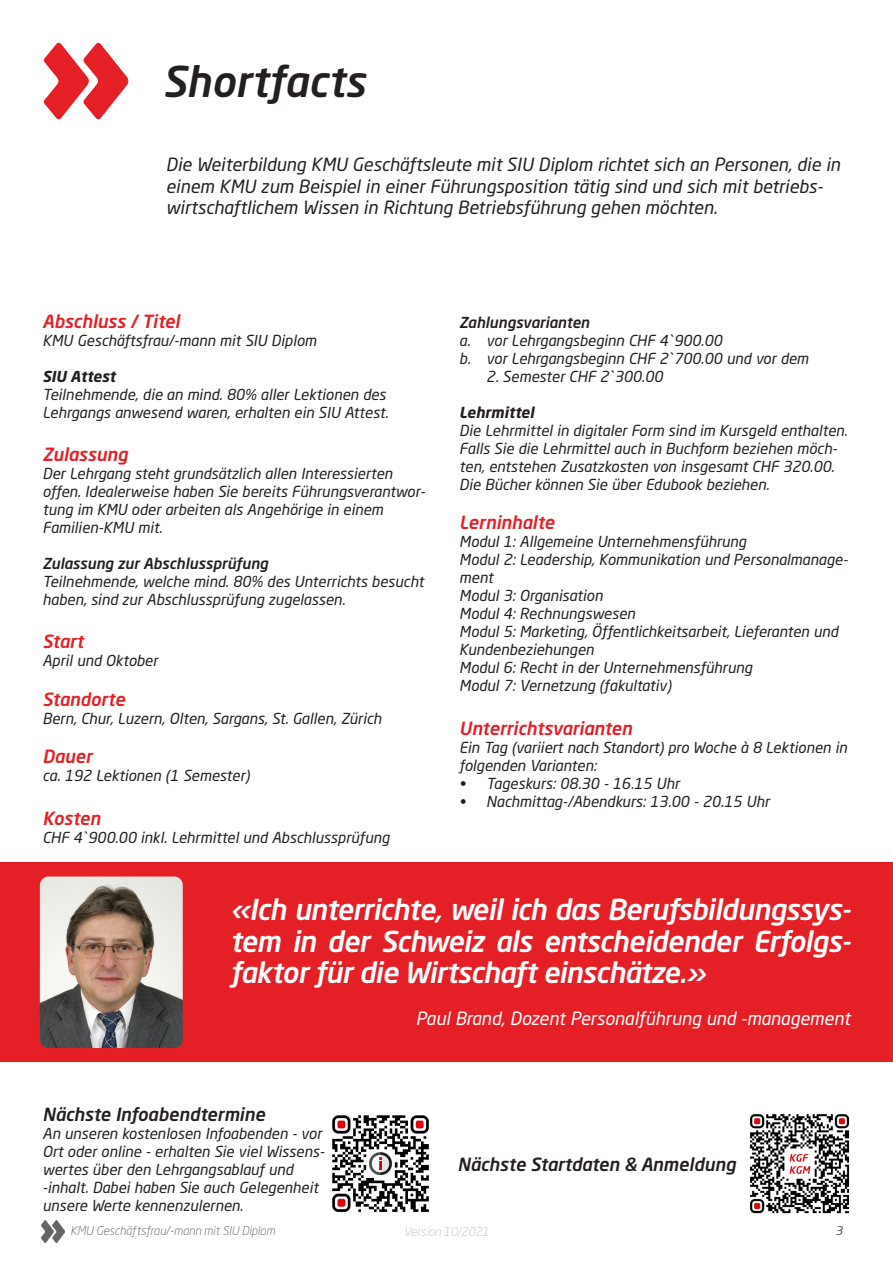
<style>
.page{position:relative;width:893px;height:1263px;background:#fff}
.page>*{position:absolute;margin:0;border:0;box-sizing:border-box;transform-origin:0 0}
.t1{font:italic 500 42px "Neo Sans W1 G";color:#231f20}
._05_Intro-Text{font:italic 500 28.5px/31.5px "Neo Sans W1 G";letter-spacing:-.02em;color:#fff;text-align:justify}
._06_Untertitel_roter{font:italic 18px/21.6px "Neo Sans W1 G";color:#231f20}
.t2{font:italic 500 18px "Neo Sans W1 G";color:#e41f25}
._06_Untertitel_roter-2{font:italic 500 18px "Neo Sans W1 G";color:#231f20}
._05_Intro-Text-2{font:italic 18px "Neo Sans W1 G";color:#fff}
._06_Untertitel_roter-3{font:italic 15px/18px "Neo Sans W1 G";color:#231f20}
._06_Untertitel_roter-4{font:italic 500 15px "Neo Sans W1 G";color:#231f20}
._06_Untertitel_roter-5{font:italic 700 15px "Neo Sans W1 G";color:#231f20}
.t3{font:italic 300 12px "Neo Sans W1 G";color:#57585a}
.t4{font:italic 300 12px "Neo Sans W1 G";color:#bcbdc0}
.t5{font:italic 12px "Neo Sans Std";color:#57585a}
</style>
<div class="page">
<img style="left:41px;top:1221px;width:24px;height:21px">
<svg style="left:44px;top:43px;width:84px;height:76px"></svg>
<img style="left:332px;top:1115px;width:97px;height:97px">
<img style="left:750px;top:1114px;width:100px;height:100px">
<div style="left:0;top:862px;width:893px;height:200px;background:#e41f25"></div>
<img style="left:40px;top:876px;width:143px;height:172px">
<p class="t1" style="left:162px;top:55px;width:205px">Shortfacts</p>
<p class="_06_Untertitel_roter" style="left:166px;top:153px;width:676px">Die Weiterbildung KMU Geschäftsleute mit SIU Diplom richtet sich an Personen, die in einem KMU zum Beispiel in einer Führungsposition tätig sind und sich mit betriebs&shy;wirtschaftlichem Wissen in Richtung Betriebsführung gehen möchten.</p>
<p class="t2" style="left:42px;top:310px;width:139px">Abschluss / Titel</p>
<p class="_06_Untertitel_roter-3" style="left:42px;top:331px;width:276px">KMU Geschäftsfrau/-mann mit SIU Diplom</p>
<p class="_06_Untertitel_roter-5" style="left:42px;top:366px;width:75px">SIU Attest</p>
<p class="_06_Untertitel_roter-3" style="left:42px;top:385px;width:347px">Teilnehmende, die an mind. 80% aller Lektionen des<br>Lehrgangs anwesend waren, erhalten ein SIU Attest.</p>
<p class="t2" style="left:42px;top:443px;width:87px">Zulassung</p>
<p class="_06_Untertitel_roter-3" style="left:42px;top:464px;width:384px">Der Lehrgang steht grundsätzlich allen Interessierten offen. Idealerweise haben Sie bereits Führungsverantwor&shy;tung im KMU oder arbeiten als Angehörige in einem Familien-KMU mit.</p>
<p class="_06_Untertitel_roter-4" style="left:42px;top:554px;width:227px">Zulassung zur Abschlussprüfung</p>
<p class="_06_Untertitel_roter-3" style="left:42px;top:572px;width:383px">Teilnehmende, welche mind. 80% des Unterrichts besucht haben, sind zur Abschlussprüfung zugelassen.</p>
<p class="t2" style="left:42px;top:630px;width:43px">Start</p>
<p class="_06_Untertitel_roter-3" style="left:42px;top:651px;width:117px">April und Oktober</p>
<p class="t2" style="left:42px;top:688px;width:84px">Standorte</p>
<p class="_06_Untertitel_roter-3" style="left:42px;top:709px;width:341px">Bern, Chur, Luzern, Olten, Sargans, St. Gallen, Zürich</p>
<p class="t2" style="left:42px;top:745px;width:51px">Dauer</p>
<p class="_06_Untertitel_roter-3" style="left:42px;top:767px;width:209px">ca. 192 Lektionen (1 Semester)</p>
<p class="t2" style="left:42px;top:806px;width:59px">Kosten</p>
<p class="_06_Untertitel_roter-3" style="left:42px;top:828px;width:349px">CHF 4`900.00 inkl. Lehrmittel und Abschlussprüfung</p>
<p class="_06_Untertitel_roter-4" style="left:459px;top:313px;width:132px">Zahlungsvarianten</p>
<p class="_06_Untertitel_roter-3" style="left:459px;top:331px;width:265px">a. vor Lehrgangsbeginn CHF 4`900.00</p>
<p class="_06_Untertitel_roter-3" style="left:459px;top:349px;width:351px">b. vor Lehrgangsbeginn CHF 2`700.00 und vor dem</p>
<p class="_06_Untertitel_roter-3" style="left:486px;top:367px;width:178px">2. Semester CHF 2`300.00</p>
<p class="_06_Untertitel_roter-5" style="left:459px;top:402px;width:76px">Lehrmittel</p>
<p class="_06_Untertitel_roter-3" style="left:459px;top:421px;width:390px">Die Lehrmittel in digitaler Form sind im Kursgeld enthalten.<br>Falls Sie die Lehrmittel auch in Buchform beziehen möch&shy;ten, entstehen Zusatzkosten von insgesamt CHF 320.00.<br>Die Bücher können Sie über Edubook beziehen.</p>
<p class="t2" style="left:459px;top:511px;width:97px">Lerninhalte</p>
<p class="_06_Untertitel_roter-3" style="left:459px;top:533px;width:289px">Modul 1: Allgemeine Unternehmensführung</p>
<p class="_06_Untertitel_roter-3" style="left:459px;top:551px;width:390px">Modul 2: Leadership, Kommunikation und Personalmanage&shy;ment</p>
<p class="_06_Untertitel_roter-3" style="left:459px;top:587px;width:145px">Modul 3: Organisation</p>
<p class="_06_Untertitel_roter-3" style="left:459px;top:605px;width:178px">Modul 4: Rechnungswesen</p>
<p class="_06_Untertitel_roter-3" style="left:459px;top:623px;width:380px">Modul 5: Marketing, Öffentlichkeitsarbeit, Lieferanten und<br>Kundenbeziehungen</p>
<p class="_06_Untertitel_roter-3" style="left:459px;top:659px;width:294px">Modul 6: Recht in der Unternehmensführung</p>
<p class="_06_Untertitel_roter-3" style="left:459px;top:677px;width:214px">Modul 7: Vernetzung (fakultativ)</p>
<p class="t2" style="left:459px;top:716px;width:175px">Unterrichtsvarianten</p>
<p class="_06_Untertitel_roter-3" style="left:459px;top:738px;width:389px">Ein Tag (variiert nach Standort) pro Woche à 8 Lektionen in folgenden Varianten:</p>
<p class="_06_Untertitel_roter-3" style="left:459px;top:774px;width:222px">• Tageskurs: 08.30 - 16.15 Uhr</p>
<p class="_06_Untertitel_roter-3" style="left:459px;top:792px;width:312px">• Nachmittag-/Abendkurs: 13.00 - 20.15 Uhr</p>
<p class="_05_Intro-Text" style="left:230px;top:893px;width:622px">«Ich unterrichte, weil ich das Berufsbildungssys&shy;tem in der Schweiz als entscheidender Erfolgs&shy;faktor für die Wirtschaft einschätze.»</p>
<p class="_05_Intro-Text-2" style="left:416px;top:1007px;width:436px">Paul Brand, Dozent Personalführung und -management</p>
<p class="_06_Untertitel_roter-2" style="left:43px;top:1103px;width:224px">Nächste Infoabendtermine</p>
<p class="_06_Untertitel_roter-3" style="left:43px;top:1124px;width:283px">An unseren kostenlosen Infoabenden - vor Ort oder online - erhalten Sie viel Wissens&shy;wertes über den Lehrgangsablauf und -inhalt. Dabei haben Sie auch Gelegenheit unsere Werte kennenzulernen.</p>
<p class="_06_Untertitel_roter-2" style="left:458px;top:1153px;width:280px">Nächste Startdaten &amp; Anmeldung</p>
<p class="t3" style="left:71px;top:1223px;width:206px">KMU Geschäftsfrau/-mann mit SIU Diplom</p>
<p class="t4" style="left:404px;top:1224px;width:87px">Version 10/2021</p>
<p class="t5" style="left:836px;top:1223px;width:9px">3</p>
</div>
